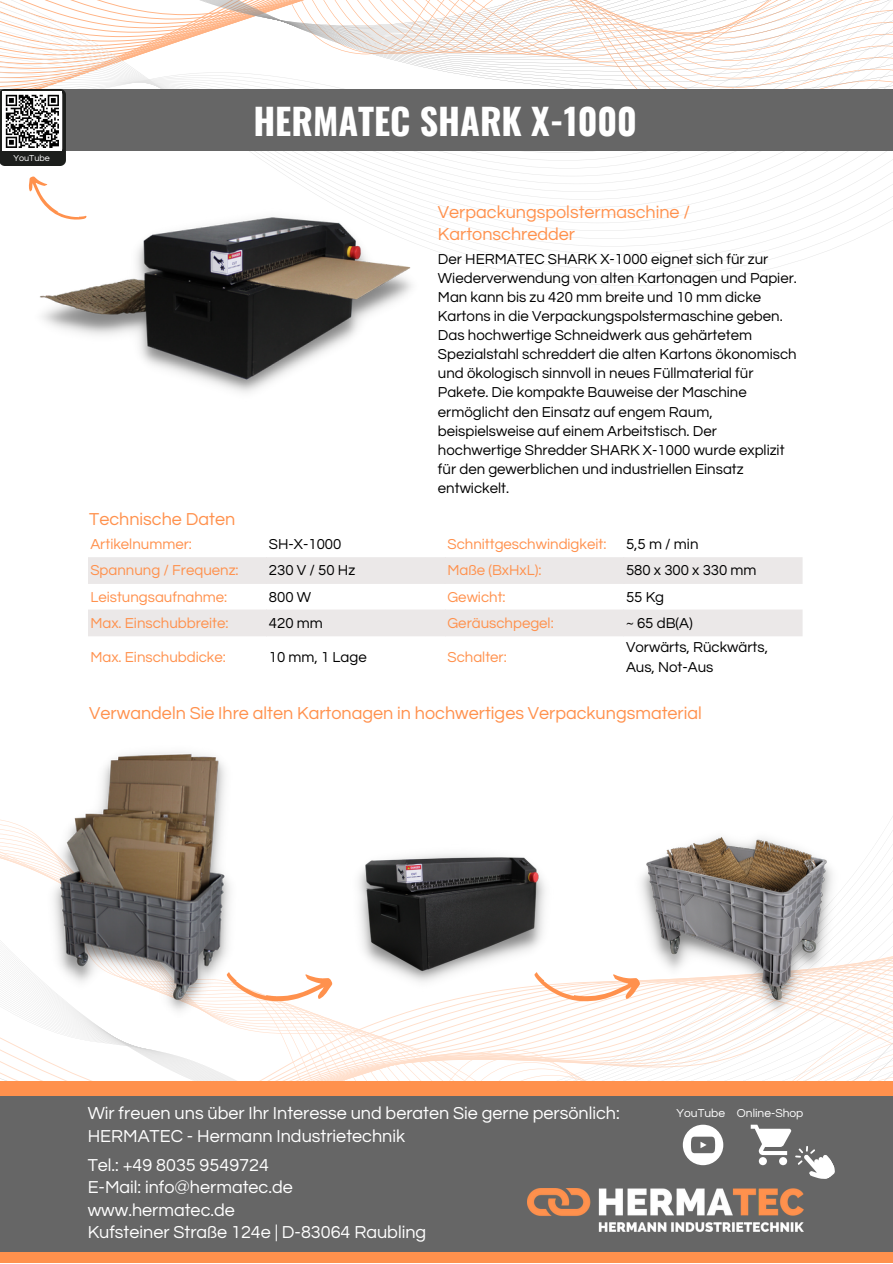
<style>
.page{position:relative;width:893px;height:1264px;background:#fff}
.page>*{position:absolute;margin:0;border:0;box-sizing:border-box;transform-origin:0 0}
.t1{font:700 36px "Oswald";color:#fff}
.t2{font:18px/22.5px "Questrial";color:#fff}
.t3{font:18px/22.5px "Questrial";color:#ff914d}
.t4{font:15px/19px "Questrial";color:#000}
.t5{font:15px "Questrial";color:#ff914d}
.t6{font:12px "Questrial";color:#fff}
.t7{font:9px "Questrial";color:#fff}
</style>
<div class="page">
<svg style="left:65px;top:151px;width:827px;height:135px"></svg>
<svg style="left:0;top:0;width:892px;height:89px"></svg>
<svg style="left:0;top:992px;width:892px;height:88px"></svg>
<div style="left:0;top:1080px;width:892px;height:182px;background:#ff914d"></div>
<div style="left:0;top:1096px;width:892px;height:155px;background:#666"></div>
<div style="left:0;top:89px;width:892px;height:62px;background:#666"></div>
<img style="left:527px;top:1188px;width:276px;height:43px">
<img style="left:0;top:89px;width:65px;height:77px">
<svg style="left:28px;top:172px;width:59px;height:36px"></svg>
<svg style="left:682px;top:1124px;width:41px;height:41px"></svg>
<div style="left:3px;top:92px;width:59px;height:59px;background:#fff"></div>
<svg style="left:5px;top:94px;width:54px;height:54px"></svg>
<div style="left:5px;top:151px;width:55px;height:12px;background:#1c1e1c"></div>
<svg style="left:750px;top:1124px;width:85px;height:55px"></svg>
<svg style="left:88px;top:557px;width:714px;height:79px;fill:#ebe8e8"></svg>
<svg style="left:239px;top:974px;width:94px;height:28px"></svg>
<svg style="left:534px;top:974px;width:98px;height:28px"></svg>
<img style="left:40px;top:208px;width:381px;height:185px">
<img style="left:358px;top:854px;width:195px;height:137px">
<img style="left:46px;top:752px;width:193px;height:268px">
<img style="left:632px;top:836px;width:208px;height:183px">
<p class="t7" style="left:13px;top:154px;width:38px">YouTube</p>
<h1 class="t1" style="left:253px;top:93px;width:385px">HERMATEC SHARK X-1000</h1>
<p class="t3" style="left:89px;top:508px;width:147px">Technische Daten</p>
<p class="t3" style="left:438px;top:201px;width:254px">Verpackungspolstermaschine /<br>Kartonschredder</p>
<p class="t4" style="left:438px;top:249px;width:360px">Der HERMATEC SHARK X-1000 eignet sich für zur Wiederverwendung von alten Kartonagen und Papier.<br>Man kann bis zu 420 mm breite und 10 mm dicke Kartons in die Verpackungspolstermaschine geben.<br>Das hochwertige Schneidwerk aus gehärtetem Spezialstahl schreddert die alten Kartons ökonomisch und ökologisch sinnvoll in neues Füllmaterial für Pakete. Die kompakte Bauweise der Maschine ermöglicht den Einsatz auf engem Raum, beispielsweise auf einem Arbeitstisch. Der hochwertige Shredder SHARK X-1000 wurde explizit für den gewerblichen und industriellen Einsatz entwickelt.</p>
<p class="t5" style="left:90px;top:537px;width:103px">Artikelnummer:</p>
<p class="t4" style="left:269px;top:535px;width:74px">SH-X-1000</p>
<p class="t5" style="left:447px;top:537px;width:160px">Schnittgeschwindigkeit:</p>
<p class="t4" style="left:626px;top:535px;width:74px">5,5 m / min</p>
<p class="t5" style="left:90px;top:563px;width:150px">Spannung / Frequenz:</p>
<p class="t4" style="left:269px;top:561px;width:88px">230V/50Hz</p>
<p class="t5" style="left:447px;top:563px;width:96px">Maße (BxHxL):</p>
<p class="t4" style="left:626px;top:561px;width:132px">580 x 300 x 330 mm</p>
<p class="t5" style="left:90px;top:589px;width:138px">Leistungsaufnahme:</p>
<p class="t4" style="left:269px;top:587px;width:44px">800 W</p>
<p class="t5" style="left:447px;top:589px;width:60px">Gewicht:</p>
<p class="t4" style="left:626px;top:587px;width:40px">55 Kg</p>
<p class="t5" style="left:90px;top:615px;width:140px">Max. Einschubbreite:</p>
<p class="t4" style="left:269px;top:613px;width:55px">420 mm</p>
<p class="t5" style="left:447px;top:615px;width:108px">Geräuschpegel:</p>
<p class="t4" style="left:626px;top:613px;width:68px">~ 65 dB(A)</p>
<p class="t5" style="left:90px;top:649px;width:137px">Max. Einschubdicke:</p>
<p class="t4" style="left:269px;top:647px;width:99px">10 mm, 1 Lage</p>
<p class="t5" style="left:447px;top:649px;width:61px">Schalter:</p>
<p class="t4" style="left:626px;top:637px;width:143px;line-height:20.2px">Vorwärts, Rückwärts,<br>Aus, Not-Aus</p>
<p class="t3" style="left:89px;top:702px;width:614px">Verwandeln Sie Ihre alten Kartonagen in hochwertiges Verpackungsmaterial</p>
<p class="t2" style="left:88px;top:1102px;width:533px">Wir freuen uns über Ihr Interesse und beraten Sie gerne persönlich:<br>HERMATEC - Hermann Industrietechnik</p>
<p class="t2" style="left:88px;top:1154px;width:340px">Tel.: +49 8035 9549724<br>E-Mail: info@hermatec.de www.hermatec.de<br>Kufsteiner Straße 124e | D-83064 Raubling</p>
<p class="t6" style="left:676px;top:1107px;width:50px">YouTube</p>
<p class="t6" style="left:736px;top:1107px;width:68px">Online-Shop</p>
</div>
